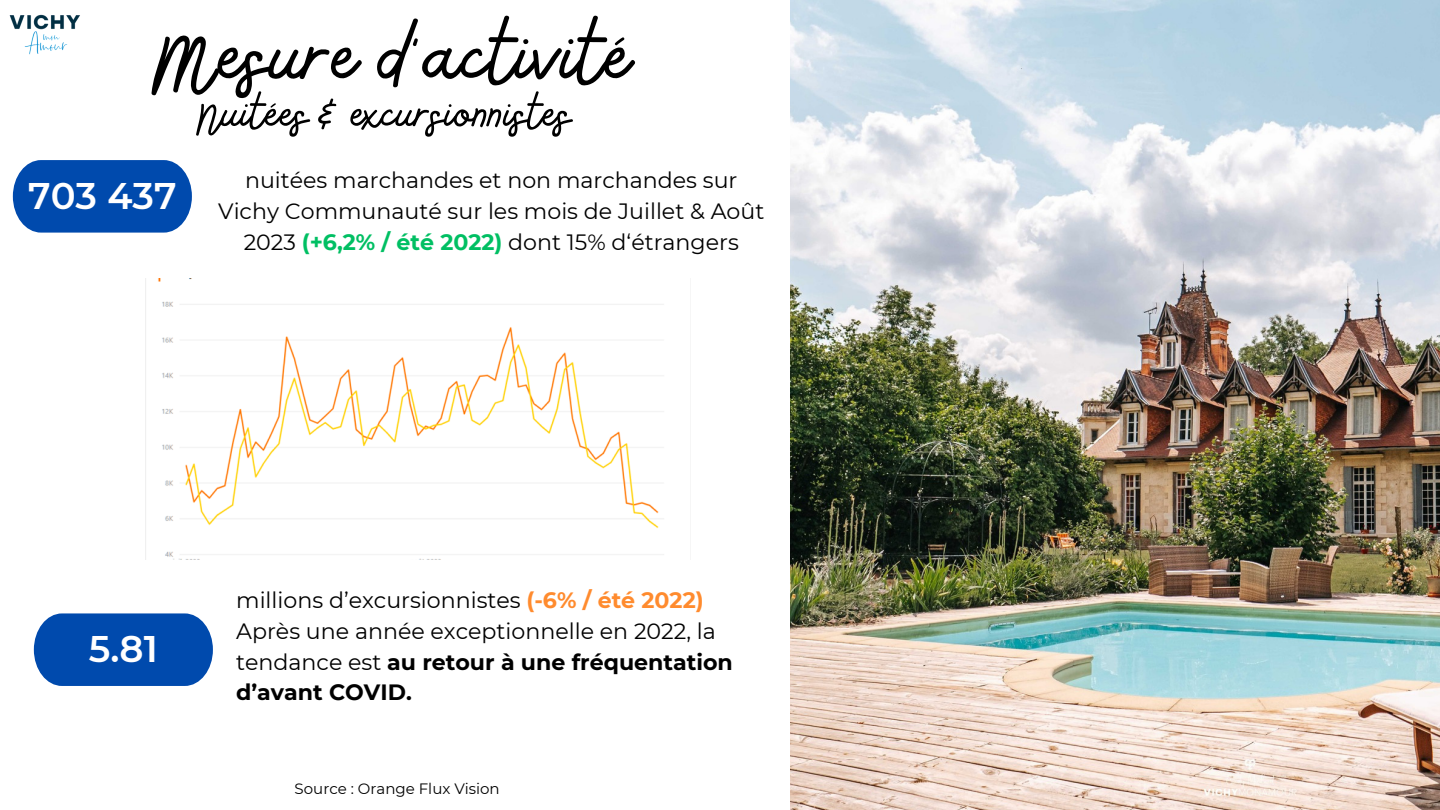
<style>
.page{position:relative;width:1440px;height:810px;background:#fff}
.page>*{position:absolute;margin:0;border:0;box-sizing:border-box;transform-origin:0 0}
.t1{font:95.7px "Bellaboo";color:#000}
.t2{font:52.7px "Bellaboo";color:#000}
.t3{font:600 37px "Montserrat";color:#fff}
.t4{font:22.1px/30.8px "Montserrat";color:#000;text-align:center}
.t5{font:15px "Montserrat";color:#000}
.s1{font-weight:700;color:#00bf63}
.s2{font-weight:700;color:#ff8b2e}
.s3{font-weight:700}
</style>
<div class="page">
<img style="left:791px;top:0;width:649px;height:810px">
<svg style="left:13px;top:160px;width:179px;height:73px;background:#1257b3"></svg>
<img style="left:158px;top:278px;width:506px;height:282px">
<svg style="left:34px;top:613px;width:179px;height:73px;background:#1257b3"></svg>
<img style="left:9px;top:14px;width:71px;height:41px">
<p class="t1" style="left:161px;top:-6px;width:471px">Mesure d’activité</p>
<p class="t2" style="left:200px;top:80px;width:373px">Nuitées &amp; excursionnistes</p>
<p class="t3" style="left:28px;top:173px;width:150px">703 437</p>
<p class="t4" style="left:218px;top:165px;width:548px">nuitées marchandes et non marchandes sur<br>Vichy Communauté sur les mois de Juillet &amp; Août<br>2023 <span class="s1">(+6,2% / été 2022)</span> dont 15% d‘étrangers</p>
<p class="t3" style="left:89px;top:626px;width:70px">5.81</p>
<p class="t4" style="left:236px;top:585px;width:469px">millions d’excursionnistes <span class="s2">(-6% / été 2022)</span></p>
<p class="t4" style="left:236px;top:616px;width:498px;text-align:left">Après une année exceptionnelle en 2022, la tendance est <span class="s3">au retour à une fréquentation d’avant COVID.</span></p>
<p class="t5" style="left:295px;top:780px;width:207px">Source : Orange Flux Vision</p>
</div>
